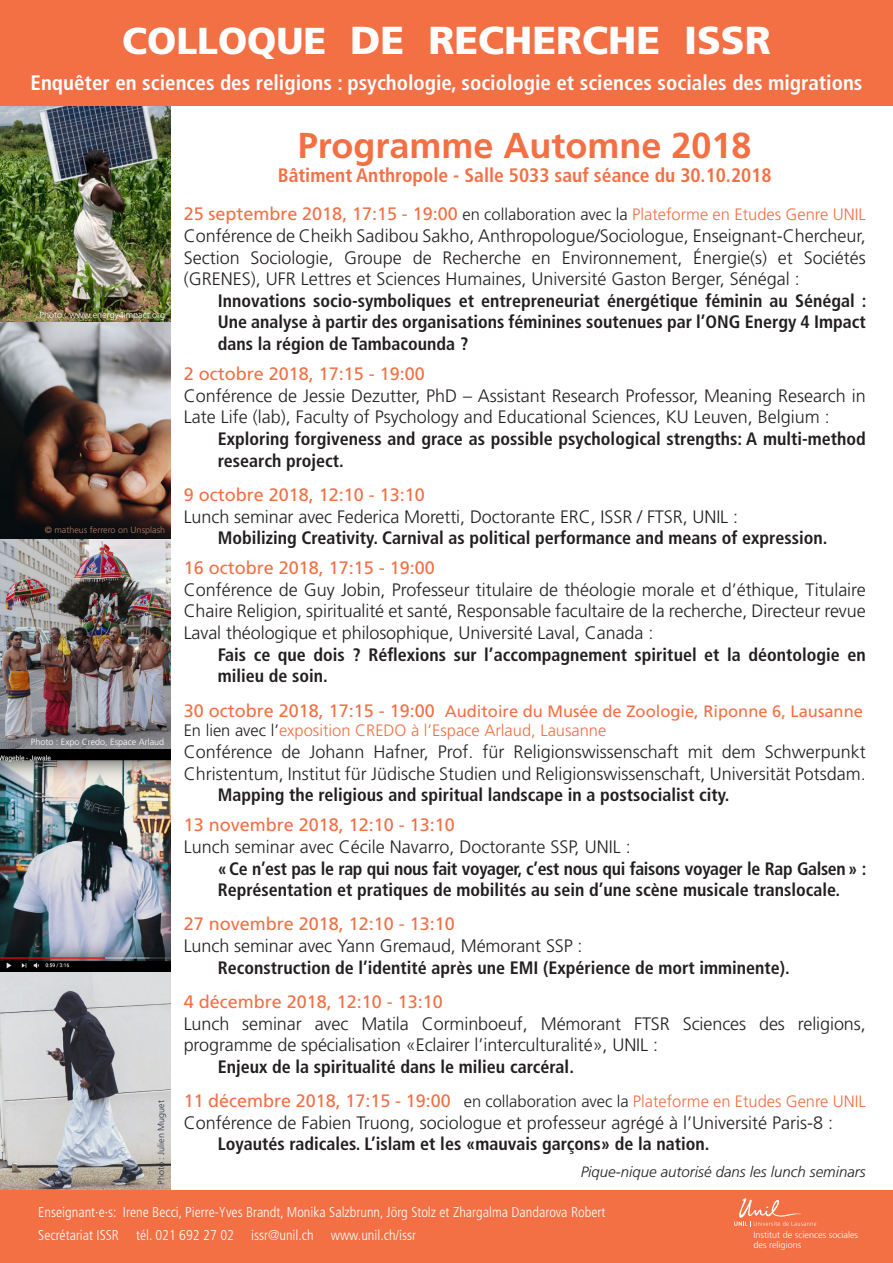
<style>
.page{position:relative;width:893px;height:1263px;background:#fff}
.page>*{position:absolute;margin:0;border:0;box-sizing:border-box;transform-origin:0 0}
.t1{font:900 39px "Frutiger LT Std";color:#fff}
.t2{font:700 36px "Frutiger LT Std";color:#f36f44}
.t3{font:700 condensed 21px "Frutiger LT Std";color:#fff}
.t4{font:700 condensed 19.5px "Frutiger LT Std";color:#f36f44}
.t5{font:300 18px/21.6px "Frutiger LT Std";color:#231f20}
.t6{font:700 condensed 18px/21.6px "Frutiger LT Std";color:#231f20}
.t7{font:18px "Frutiger LT Std";color:#f36f44}
.t8{font:300 16.5px "Frutiger LT Std";color:#f36f44}
.t9{font:16.5px "Frutiger LT Std";color:#f36f44}
.t10{font:italic 300 15px "Frutiger LT Std";color:#231f20}
.t11{font:300 condensed 14.25px "Frutiger LT Std";color:#fff}
.t12{font:300 9.15px/10.5px "Frutiger LT Std";color:#fff}
.t13{font:300 9px "Frutiger LT Std";color:#fff}
.t14{font:300 9px "Frutiger LT Std";color:#b68067}
.t15{font:300 9px "Frutiger LT Std";color:#2b3040}
.s1{font-size:37.5px}
.s2{font-weight:300;font-size:16.5px;color:#231f20}
.s3{font-weight:300;font-size:16.5px}
.s4{font-weight:400;color:#f36f44}
.s5{font-size:18px}
.s6{color:#231f20}
.s7{font-weight:400;font-size:18px}
</style>
<div class="page">
<img style="left:0;top:759px;width:170px;height:431px">
<img style="left:0;top:105px;width:170px;height:654px">
<div style="left:0;top:1190px;width:893px;height:73px;background:#f36f44"></div>
<div style="left:0;top:0;width:893px;height:105px;background:#f36f44"></div>
<svg style="left:734px;top:1198px;width:82px;height:29px"></svg>
<p class="t1" style="left:122px;top:17px;width:650px"><span class="s1">COLLOQUE</span> DE RECHERCHE ISSR</p>
<p class="t3" style="left:31px;top:70px;width:833px">Enquêter en sciences des religions : psychologie, sociologie et sciences sociales des migrations</p>
<p class="t13" style="left:40px;top:310px;width:127px">Photo : www.energy4impact.org</p>
<p class="t14" style="left:45px;top:525px;width:122px">© matheus ferrero on Unsplash</p>
<p class="t13" style="left:31px;top:737px;width:135px">Photo : Expo Credo, Espace Arlaud</p>
<p class="t15" style="left:156px;top:1185px;width:86px;rotate:-90deg">Photo : Julien Muguet</p>
<p class="t2" style="left:298px;top:125px;width:455px">Programme Automne 2018</p>
<p class="t4" style="left:278px;top:163px;width:495px">Bâtiment Anthropole - Salle 5033 sauf séance du 30.10.2018</p>
<p class="t7" style="left:184px;top:204px;width:683px">25 septembre 2018, 17:15 - 19:00 <span class="s2">en collaboration avec la</span> <span class="s3">Plateforme en Etudes Genre UNIL</span></p>
<p class="t5" style="left:184px;top:225px;width:684px;text-align:justify">Conférence de Cheikh Sadibou Sakho, Anthropologue/Sociologue, Enseignant-Chercheur, Section Sociologie, Groupe de Recherche en Environnement, Énergie(s) et Sociétés (GRENES), UFR Lettres et Sciences Humaines, Université Gaston Berger, Sénégal :</p>
<p class="t6" style="left:218px;top:290px;width:650px;text-align:justify">Innovations socio-symboliques et entrepreneuriat énergétique féminin au Sénégal :<br>Une analyse à partir des organisations féminines soutenues par l’ONG Energy 4 Impact dans la région de Tambacounda ?</p>
<p class="t7" style="left:184px;top:363px;width:243px">2 octobre 2018, 17:15 - 19:00</p>
<p class="t5" style="left:184px;top:385px;width:684px">Conférence de Jessie Dezutter, PhD – Assistant Research Professor, Meaning Research in<br>Late Life (lab), Faculty of Psychology and Educational Sciences, KU Leuven, Belgium :</p>
<p class="t6" style="left:218px;top:428px;width:649px">Exploring forgiveness and grace as possible psychological strengths: A multi-method research project.</p>
<p class="t5" style="left:184px;top:484px;width:556px"><span class="s4">9 octobre 2018, 12:10 - 13:10<br></span>Lunch seminar avec Federica Moretti, Doctorante ERC, ISSR / FTSR, UNIL :</p>
<p class="t6" style="left:218px;top:527px;width:611px">Mobilizing Creativity. Carnival as political performance and means of expression.</p>
<p class="t7" style="left:184px;top:557px;width:253px">16 octobre 2018, 17:15 - 19:00</p>
<p class="t5" style="left:184px;top:579px;width:684px;text-align:justify">Conférence de Guy Jobin, Professeur titulaire de théologie morale et d’éthique, Titulaire Chaire Religion, spiritualité et santé, Responsable facultaire de la recherche, Directeur revue Laval théologique et philosophique, Université Laval, Canada :</p>
<p class="t6" style="left:218px;top:644px;width:650px">Fais ce que dois ? Réflexions sur l’accompagnement spirituel et la déontologie en milieu de soin.</p>
<p class="t9" style="left:184px;top:701px;width:681px"><span class="s5">30 octobre 2018, 17:15 - 19:00</span> Auditoire du Musée de Zoologie, Riponne 6, Lausanne</p>
<p class="t8" style="left:184px;top:721px;width:424px"><span class="s6">En lien avec l’</span>exposition CREDO à l’Espace Arlaud, Lausanne</p>
<p class="t5" style="left:184px;top:741px;width:684px">Conférence de Johann Hafner, Prof. für Religionswissenschaft mit dem Schwerpunkt<br>Christentum, Institut für Jüdische Studien und Religionswissenschaft, Universität Potsdam.</p>
<p class="t6" style="left:218px;top:784px;width:513px">Mapping the religious and spiritual landscape in a postsocialist city.</p>
<p class="t7" style="left:184px;top:814px;width:273px">13 novembre 2018, 12:10 - 13:10</p>
<p class="t5" style="left:184px;top:836px;width:448px">Lunch seminar avec Cécile Navarro, Doctorante SSP, UNIL :</p>
<p class="t6" style="left:218px;top:857px;width:650px">«Ce n’est pas le rap qui nous fait voyager, c’est nous qui faisons voyager le Rap Galsen» :<br>Représentation et pratiques de mobilités au sein d’une scène musicale translocale.</p>
<p class="t5" style="left:184px;top:914px;width:400px"><span class="s4">27 novembre 2018, 12:10 - 13:10<br></span>Lunch seminar avec Yann Gremaud, Mémorant SSP :</p>
<p class="t6" style="left:218px;top:957px;width:574px">Reconstruction de l’identité après une EMI (Expérience de mort imminente).</p>
<p class="t7" style="left:184px;top:991px;width:261px">4 décembre 2018, 12:10 - 13:10</p>
<p class="t5" style="left:184px;top:1013px;width:684px">Lunch seminar avec Matila Corminboeuf, Mémorant FTSR Sciences des religions, programme de spécialisation «Eclairer l’interculturalité», UNIL :</p>
<p class="t6" style="left:218px;top:1056px;width:358px">Enjeux de la spiritualité dans le milieu carcéral.</p>
<p class="t8" style="left:184px;top:1092px;width:683px"><span class="s7">11 décembre 2018, 17:15 - 19:00</span> <span class="s6">en collaboration avec la</span> Plateforme en Etudes Genre UNIL</p>
<p class="t5" style="left:184px;top:1112px;width:651px">Conférence de Fabien Truong, sociologue et professeur agrégé à l’Université Paris-8 :</p>
<p class="t6" style="left:218px;top:1133px;width:493px">Loyautés radicales. L’islam et les «mauvais garçons» de la nation.</p>
<p class="t10" style="left:581px;top:1163px;width:287px">Pique-nique autorisé dans les lunch seminars</p>
<p class="t11" style="left:38px;top:1204px;width:569px">Enseignant·e·s: Irene Becci, Pierre-Yves Brandt, Monika Salzbrunn, Jörg Stolz et Zhargalma Dandarova Robert</p>
<p class="t11" style="left:38px;top:1227px;width:379px">Secrétariat ISSR tél. 021 692 27 02 issr@unil.ch www.unil.ch/issr</p>
<p class="t12" style="left:753px;top:1229px;width:106px">Institut de sciences sociales des religions</p>
</div>
